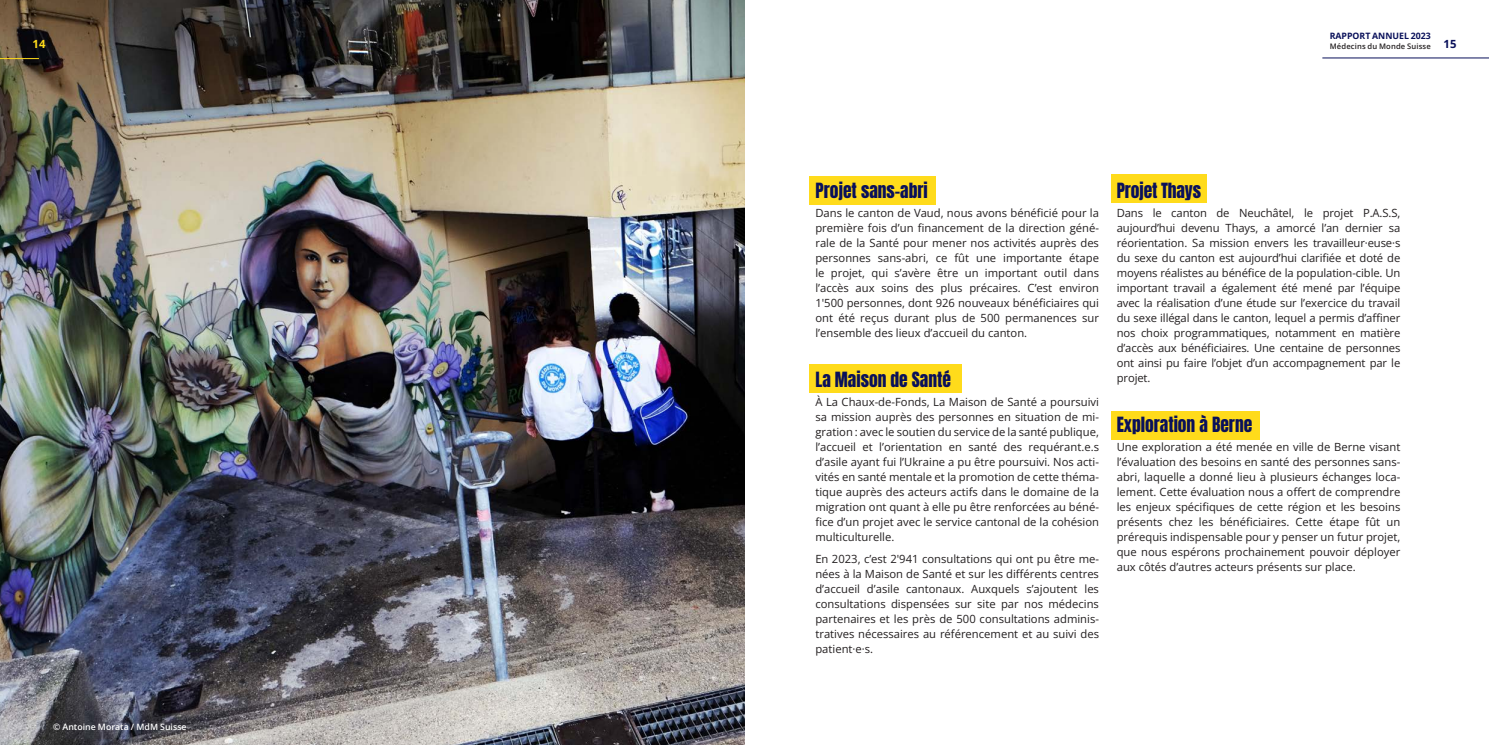
<style>
.page{position:relative;width:1489px;height:745px;background:#fff}
.page>*{position:absolute;margin:0;border:0;box-sizing:border-box;transform-origin:0 0}
.Sous-titre_TX{font:17.5px "Anton";color:#09105a}
.t1{font:11.25px/15px "Open Sans";color:#231f20;text-align:justify}
.t2{font:700 11.25px "Open Sans";color:#09105a}
.t3{font:700 11.25px "Open Sans";color:#ffdb1b}
.t4{font:600 8.75px "Open Sans";color:#fff}
.t5{font:700 8.75px "Open Sans";color:#09105a}
.t6{font:600 7.62px "Open Sans";letter-spacing:.02em;color:#231f20}
</style>
<div class="page">
<div style="left:1111px;top:174px;width:95px;height:28px;background:#ffdb1b"></div>
<div style="left:809px;top:176px;width:126px;height:28px;background:#ffdb1b"></div>
<div style="left:809px;top:364px;width:152px;height:28px;background:#ffdb1b"></div>
<div style="left:1111px;top:410px;width:149px;height:29px;background:#ffdb1b"></div>
<img style="left:0;top:0;width:744px;height:744px">
<hr style="left:1322px;top:58px;width:166px;height:1px;background:#09105a">
<hr style="left:0;top:58px;width:39px;height:1px;background:#ffdb1b">
<p class="t5" style="left:1329px;top:30px;width:102px">RAPPORT ANNUEL 2023</p>
<p class="t3" style="left:33px;top:36px;width:14px">14</p>
<p class="t6" style="left:1329px;top:41px;width:102px">Médecins du Monde Suisse</p>
<p class="t2" style="left:1443px;top:36px;width:14px">15</p>
<p class="t4" style="left:53px;top:719px;width:135px">© Antoine Morata / MdM Suisse</p>
<p class="Sous-titre_TX" style="left:815px;top:181px;width:114px">Projet sans-abri</p>
<p class="t1" style="left:815px;top:204px;width:285px">Dans le canton de Vaud, nous avons bénéficié pour la première fois d’un financement de la direction géné&shy;rale de la Santé pour mener nos activités auprès des personnes sans-abri, ce fût une importante étape le projet, qui s’avère être un important outil dans l’accès aux soins des plus précaires. C’est environ 1'500 personnes, dont 926 nouveaux bénéficiaires qui ont été reçus durant plus de 500 permanences sur l’ensemble des lieux d’accueil du canton.</p>
<p class="Sous-titre_TX" style="left:815px;top:370px;width:137px">La Maison de Santé</p>
<p class="t1" style="left:815px;top:393px;width:285px">À La Chaux-de-Fonds, La Maison de Santé a poursuivi sa mission auprès des personnes en situation de mi&shy;gration : avec le soutien du service de la santé publique, l’accueil et l’orientation en santé des requérant.e.s d’asile ayant fui l’Ukraine a pu être poursuivi. Nos acti&shy;vités en santé mentale et la promotion de cette théma&shy;tique auprès des acteurs actifs dans le domaine de la migration ont quant à elle pu être renforcées au béné&shy;fice d’un projet avec le service cantonal de la cohésion multiculturelle.</p>
<p class="t1" style="left:815px;top:550px;width:285px">En 2023, c’est 2'941 consultations qui ont pu être me&shy;nées à la Maison de Santé et sur les différents centres d’accueil d’asile cantonaux. Auxquels s’ajoutent les consultations dispensées sur site par nos médecins partenaires et les près de 500 consultations adminis&shy;tratives nécessaires au référencement et au suivi des patient·e·s.</p>
<p class="Sous-titre_TX" style="left:1116px;top:181px;width:86px">Projet Thays</p>
<p class="t1" style="left:1116px;top:204px;width:285px">Dans le canton de Neuchâtel, le projet P.A.S.S, aujourd’hui devenu Thays, a amorcé l’an dernier sa réorientation. Sa mission envers les travailleur·euse·s du sexe du canton est aujourd’hui clarifiée et doté de moyens réalistes au bénéfice de la population-cible. Un important travail a également été mené par l’équipe avec la réalisation d’une étude sur l’exercice du travail du sexe illégal dans le canton, lequel a permis d’affiner nos choix programmatiques, notamment en matière d’accès aux bénéficiaires. Une centaine de personnes ont ainsi pu faire l’objet d’un accompagnement par le projet.</p>
<p class="Sous-titre_TX" style="left:1116px;top:415px;width:137px">Exploration à Berne</p>
<p class="t1" style="left:1116px;top:438px;width:285px">Une exploration a été menée en ville de Berne visant l’évaluation des besoins en santé des personnes sans&shy;abri, laquelle a donné lieu à plusieurs échanges loca&shy;lement. Cette évaluation nous a offert de comprendre les enjeux spécifiques de cette région et les besoins présents chez les bénéficiaires. Cette étape fût un prérequis indispensable pour y penser un futur projet, que nous espérons prochainement pouvoir déployer aux côtés d’autres acteurs présents sur place.</p>
</div>
